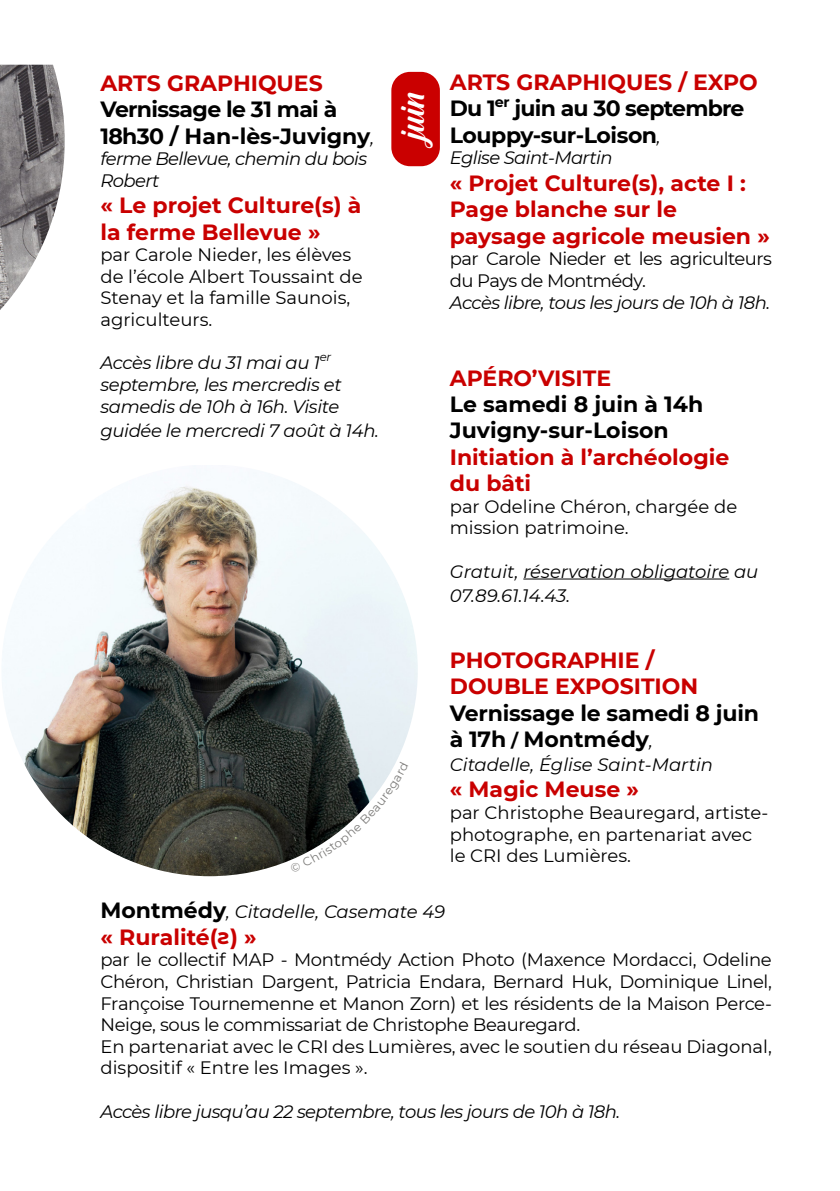
<style>
.page{position:relative;width:840px;height:1191px;background:#fff}
.page>*{position:absolute;margin:0;border:0;box-sizing:border-box;transform-origin:0 0}
.t1{font:46.4px "Cream Cake";color:#fff}
.t2{font:700 22px/26.4px "Montserrat";color:#c90000}
.t3{font:700 22px/26.4px "Montserrat";letter-spacing:-.01em;color:#000}
.t4{font:700 22px/26.4px "Montserrat";letter-spacing:-.03em;color:#000}
.t5{font:700 22px/26.4px "Montserrat";letter-spacing:-.035em;color:#000}
.t6{font:18px/21.6px "Montserrat";color:#000}
.t7{font:italic 18px/21.6px "Montserrat";letter-spacing:-.02em;color:#000}
.t8{font:italic 18px/24px "Montserrat";color:#000}
.t9{font:18px/21.6px "Montserrat";letter-spacing:-.03em;color:#000}
.t10{font:700 14.4px "Montserrat";color:#000}
.s1{font-weight:400;font-style:italic;font-size:18px}
.s2{font-size:18px}
.s3{font-weight:700;font-style:normal;font-size:22px}
</style>
<div class="page">
<img style="left:0;top:65px;width:65px;height:245px">
<div style="left:391px;top:72px;width:48px;height:94px;background:#ca0000;border-radius:19px"></div>
<img style="left:2px;top:466px;width:415px;height:410px">
<hr style="left:523px;top:578px;width:205px;height:1px;background:#000">
<svg style="left:290px;top:761px;width:118px;height:111px"></svg>
<p class="t2" style="left:100px;top:69px;width:224px">ARTS GRAPHIQUES</p>
<p class="t4" style="left:100px;top:95px;width:275px">Vernissage le 31 mai à<br>18h30 / Han-lès-Juvigny<span class="s1">,</span></p>
<p class="t7" style="left:100px;top:147px;width:268px">ferme Bellevue, chemin du bois<br>Robert</p>
<p class="t2" style="left:100px;top:191px;width:262px">« Le projet Culture(s) à la ferme Bellevue »</p>
<p class="t6" style="left:100px;top:243px;width:263px">par Carole Nieder, les élèves de l’école Albert Toussaint de<br>Stenay et la famille Saunois, agriculteurs.</p>
<p class="t7" style="left:100px;top:351px;width:243px">Accès libre du 31 mai au 1<sup>er </sup>septembre, les mercredis et samedis de 10h à 16h. Visite</p>
<p class="t7" style="left:100px;top:419px;width:280px">guidée le mercredi 7 août à 14h.</p>
<p class="t1" style="left:390px;top:138px;width:49px;rotate:-90deg">juin</p>
<p class="t2" style="left:449px;top:68px;width:309px">ARTS GRAPHIQUES / EXPO</p>
<p class="t3" style="left:449px;top:94px;width:47px">Du 1</p>
<p class="t10" style="left:494px;top:91px;width:16px">er</p>
<p class="t5" style="left:449px;top:94px;width:296px;text-indent:65px">juin au 30 septembre<br>Louppy-sur-Loison<span class="s1">,</span></p>
<p class="t7" style="left:449px;top:147px;width:164px">Eglise Saint-Martin</p>
<p class="t2" style="left:449px;top:169px;width:321px">« Projet Culture(s), acte I :<br>Page blanche sur le paysage agricole meusien »</p>
<p class="t9" style="left:449px;top:247px;width:323px">par Carole Nieder et les agriculteurs du Pays de Montmédy.</p>
<p class="t7" style="left:449px;top:291px;width:321px">Accès libre, tous les jours de 10h à 18h.</p>
<p class="t2" style="left:449px;top:363px;width:163px">APÉRO’VISITE</p>
<p class="t3" style="left:449px;top:390px;width:255px">Le samedi 8 juin à 14h</p>
<p class="t3" style="left:449px;top:416px;width:220px">Juvigny-sur-Loison</p>
<p class="t2" style="left:449px;top:443px;width:281px">Initiation à l’archéologie</p>
<p class="t2" style="left:449px;top:469px;width:83px">du bâti</p>
<p class="t6" style="left:449px;top:495px;width:289px">par Odeline Chéron, chargée de mission patrimoine.</p>
<p class="t8" style="left:449px;top:558px;width:310px">Gratuit, réservation obligatoire au<br>07.89.61.14.43.</p>
<p class="t2" style="left:449px;top:645px;width:206px">PHOTOGRAPHIE /</p>
<p class="t2" style="left:449px;top:672px;width:250px">DOUBLE EXPOSITION</p>
<p class="t3" style="left:449px;top:698px;width:310px">Vernissage le samedi 8 juin à 17h <span class="s2">/</span> Montmédy<span class="s1">,</span></p>
<p class="t8" style="left:449px;top:752px;width:264px">Citadelle, Église Saint-Martin</p>
<p class="t2" style="left:449px;top:775px;width:190px">« Magic Meuse »</p>
<p class="t6" style="left:449px;top:801px;width:320px">par Christophe Beauregard, artiste&shy;photographe, en partenariat avec le CRI des Lumières.</p>
<p class="t8" style="left:100px;top:899px;width:346px"><span class="s3">Montmédy</span>, Citadelle, Casemate 49</p>
<p class="t2" style="left:100px;top:922px;width:158px">« Ruralité( ) »</p>
<p class="t6" style="left:100px;top:948px;width:672px;text-align:justify">par le collectif MAP - Montmédy Action Photo (Maxence Mordacci, Odeline Chéron, Christian Dargent, Patricia Endara, Bernard Huk, Dominique Linel, Françoise Tournemenne et Manon Zorn) et les résidents de la Maison Perce-Neige, sous le commissariat de Christophe Beauregard.</p>
<p class="t6" style="left:100px;top:1035px;width:672px">En partenariat avec le CRI des Lumières, avec le soutien du réseau Diagonal, dispositif « Entre les Images ».</p>
<p class="t7" style="left:100px;top:1099px;width:521px">Accès libre jusqu’au 22 septembre, tous les jours de 10h à 18h.</p>
</div>
